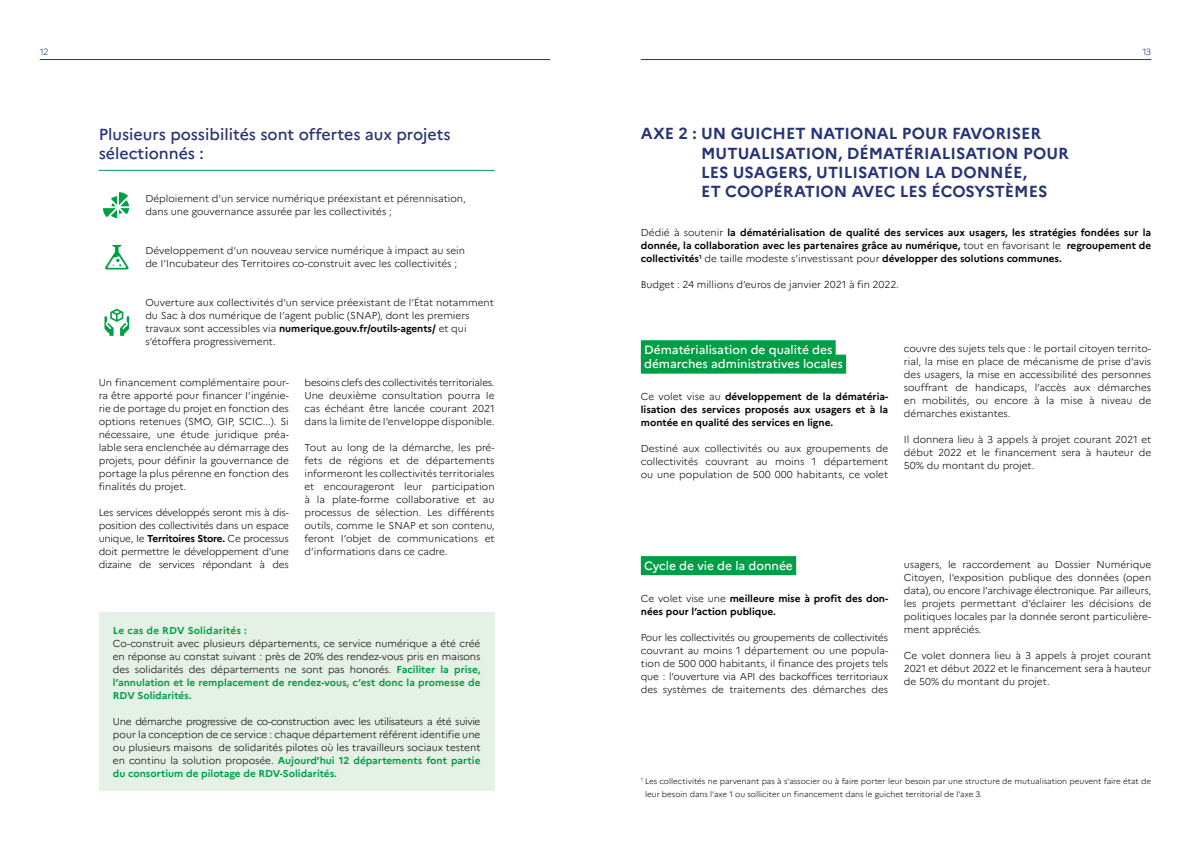
<style>
.page{position:relative;width:1191px;height:842px;background:#fff}
.page>*{position:absolute;margin:0;border:0;box-sizing:border-box;transform-origin:0 0}
.SOus_titre_gras{font:700 16px/19.2px "Marianne";color:#273475}
.Sous_titre_avec_trai{font:500 16px/19.2px "Marianne";color:#273475}
.Style_de_paragraphe{font:500 12px/14.4px "Marianne";color:#fff}
.Txt{font:300 10px/13px "Marianne";color:#000;text-align:justify}
.Txt-2{font:700 10px/13px "Marianne";color:#000;text-align:justify}
.Txt-3{font:300 10px "Marianne";letter-spacing:-.02em;color:#000}
.Txt-4{font:700 10px "Marianne";letter-spacing:.02em;color:#009e45}
.t1{font:300 9px "Marianne";color:#273475}
.Légende{font:300 8px/13px "Marianne";color:#000}
.s1{font-weight:700;color:#020203}
.s2{font-weight:700}
.s3{font-weight:700;color:#009e45}
.s4{font-weight:300}
</style>
<div class="page">
<hr style="left:40px;top:59px;width:510px;height:1px;background:#273475">
<hr style="left:641px;top:59px;width:510px;height:1px;background:#273475">
<hr style="left:99px;top:170px;width:395px;height:1px;background:#009e45">
<div style="left:99px;top:612px;width:395px;height:179px;background:#e4f1e4"></div>
<div style="left:641px;top:340px;width:194px;height:19px;background:#009e45"></div>
<div style="left:641px;top:355px;width:205px;height:19px;background:#009e45"></div>
<div style="left:641px;top:556px;width:155px;height:19px;background:#009e45"></div>
<svg style="left:104px;top:309px;width:25px;height:27px"></svg>
<svg style="left:105px;top:245px;width:24px;height:24px"></svg>
<svg style="left:103px;top:192px;width:26px;height:26px"></svg>
<p class="t1" style="left:40px;top:46px;width:10px">12</p>
<p class="t1" style="left:1142px;top:46px;width:10px">13</p>
<p class="Sous_titre_avec_trai" style="left:99px;top:124px;width:353px">Plusieurs possibilités sont offertes aux projets sélectionnés :</p>
<p class="Txt" style="left:145px;top:192px;width:322px">Déploiement d’un service numérique préexistant et pérennisation, dans une gouvernance assurée par les collectivités ;</p>
<p class="Txt" style="left:145px;top:244px;width:321px">Développement d’un nouveau service numérique à impact au sein de I’Incubateur des Territoires co-construit avec les collectivités ;</p>
<p class="Txt" style="left:145px;top:296px;width:350px;text-align:left">Ouverture aux collectivités d’un service préexistant de l’État notamment du Sac à dos numérique de I’agent public (SNAP), dont les premiers travaux sont accessibles via <span class="s1">numerique.gouv.fr/outils-agents/</span> et qui s’étoffera progressivement.</p>
<p class="Txt" style="left:99px;top:376px;width:192px">Un financement complémentaire pour&shy;ra être apporté pour financer I’ingénie&shy;rie de portage du projet en fonction des options retenues (SMO, GIP, SCIC...). Si nécessaire, une étude juridique préa&shy;lable sera enclenchée au démarrage des projets, pour définir la gouvernance de portage la plus pérenne en fonction des finalités du projet.</p>
<p class="Txt" style="left:99px;top:506px;width:192px">Les services développés seront mis à dis&shy;position des collectivités dans un espace unique, Ie <span class="s1">Territoires Store</span><span class="s2">.</span> Ce processus doit permettre le développement d’une dizaine de services répondant à des</p>
<p class="Txt-3" style="left:304px;top:376px;width:192px">besoins clefs des collectivités territoriales.</p>
<p class="Txt" style="left:304px;top:389px;width:192px">Une deuxième consultation pourra Ie cas échéant être lancée courant 2021 dans la limite de I’enveIoppe disponible.</p>
<p class="Txt" style="left:304px;top:441px;width:192px">Tout au long de la démarche, les pré&shy;fets de régions et de départements informeront les collectivités territoriales et encourageront leur participation à la plate-forme collaborative et au processus de sélection. Les différents outils, comme Ie SNAP et son contenu, feront I’objet de communications et d’informations dans ce cadre.</p>
<p class="Txt-4" style="left:113px;top:624px;width:135px">Le cas de RDV Solidarités :</p>
<p class="Txt" style="left:113px;top:637px;width:369px">Co-construit avec plusieurs départements, ce service numérique a été créé en réponse au constat suivant : près de 20% des rendez-vous pris en maisons des solidarités des départements ne sont pas honorés. <span class="s3">Faciliter la prise, l’annulation et le remplacement de rendez-vous, c’est donc la promesse de RDV Solidarités.</span></p>
<p class="Txt" style="left:113px;top:715px;width:369px">Une démarche progressive de co-construction avec les utilisateurs a été suivie pour la conception de ce service : chaque département référent identifie une ou plusieurs maisons de solidarités pilotes où les travailleurs sociaux testent en continu la solution proposée. <span class="s3">Aujourd’hui 12 départements font partie du consortium de pilotage de RDV-Solidarités.</span></p>
<p class="SOus_titre_gras" style="left:701px;top:124px;width:369px;text-indent:-60px">AXE 2 : UN GUICHET NATIONAL POUR FAVORISER MUTUALISATION, DÉMATÉRIALISATION POUR LES USAGERS, UTILISATION LA DONNÉE,<br>ET COOPÉRATION AVEC LES ÉCOSYSTÈMES</p>
<p class="Txt-2" style="left:641px;top:226px;width:512px"><span class="s4">Dédié à soutenir</span> la dématérialisation de qualité des services aux usagers, les stratégies fondées sur la donnée, la collaboration avec les partenaires grâce au numérique, <span class="s4">tout en favorisant le</span> regroupement de collectivités<sup>1</sup> <span class="s4">de taille modeste s’investissant pour</span> développer des solutions communes.</p>
<p class="Txt" style="left:641px;top:278px;width:259px">Budget : 24 millions d’euros de janvier 2021 à fin 2022.</p>
<p class="Style_de_paragraphe" style="left:644px;top:342px;width:200px">Dématérialisation de qualité des démarches administratives locales</p>
<p class="Txt-2" style="left:641px;top:390px;width:249px"><span class="s4">Ce volet vise au</span> développement de la dématéria&shy;lisation des services proposés aux usagers et à la montée en qualité des services en ligne.</p>
<p class="Txt" style="left:641px;top:442px;width:249px">Destiné aux collectivités ou aux groupements de collectivités couvrant au moins 1 département ou une population de 500 000 habitants, ce volet</p>
<p class="Txt" style="left:904px;top:342px;width:249px">couvre des sujets tels que : le portail citoyen territo&shy;rial, la mise en place de mécanisme de prise d’avis des usagers, la mise en accessibilité des personnes souffrant de handicaps, l’accès aux démarches en mobilités, ou encore à la mise à niveau de démarches existantes.</p>
<p class="Txt" style="left:904px;top:433px;width:249px">Il donnera lieu à 3 appels à projet courant 2021 et début 2022 et le financement sera à hauteur de 50% du montant du projet.</p>
<p class="Style_de_paragraphe" style="left:644px;top:558px;width:150px">Cycle de vie de la donnée</p>
<p class="Txt-2" style="left:641px;top:592px;width:249px"><span class="s4">Ce volet vise une</span> meilleure mise à profit des don&shy;nées pour l’action publique.</p>
<p class="Txt" style="left:641px;top:631px;width:249px">Pour les collectivités ou groupements de collectivités couvrant au moins 1 département ou une popula&shy;tion de 500 000 habitants, il finance des projets tels que : l’ouverture via API des backoffices territoriaux des systèmes de traitements des démarches des</p>
<p class="Txt" style="left:904px;top:558px;width:249px">usagers, le raccordement au Dossier Numérique Citoyen, l’exposition publique des données (open data), ou encore l’archivage électronique. Par ailleurs, les projets permettant d’éclairer les décisions de politiques locales par la donnée seront particulière&shy;ment appréciés.</p>
<p class="Txt" style="left:904px;top:649px;width:249px">Ce volet donnera lieu à 3 appels à projet courant 2021 et début 2022 et le financement sera à hauteur de 50% du montant du projet.</p>
<p class="Légende" style="left:645px;top:774px;width:507px;text-indent:-4px"><sup>1</sup> Les collectivités ne parvenant pas à s’associer ou à faire porter leur besoin par une structure de mutualisation peuvent faire état de leur besoin dans l’axe 1 ou solliciter un financement dans le guichet territorial de l’axe 3.</p>
</div>
